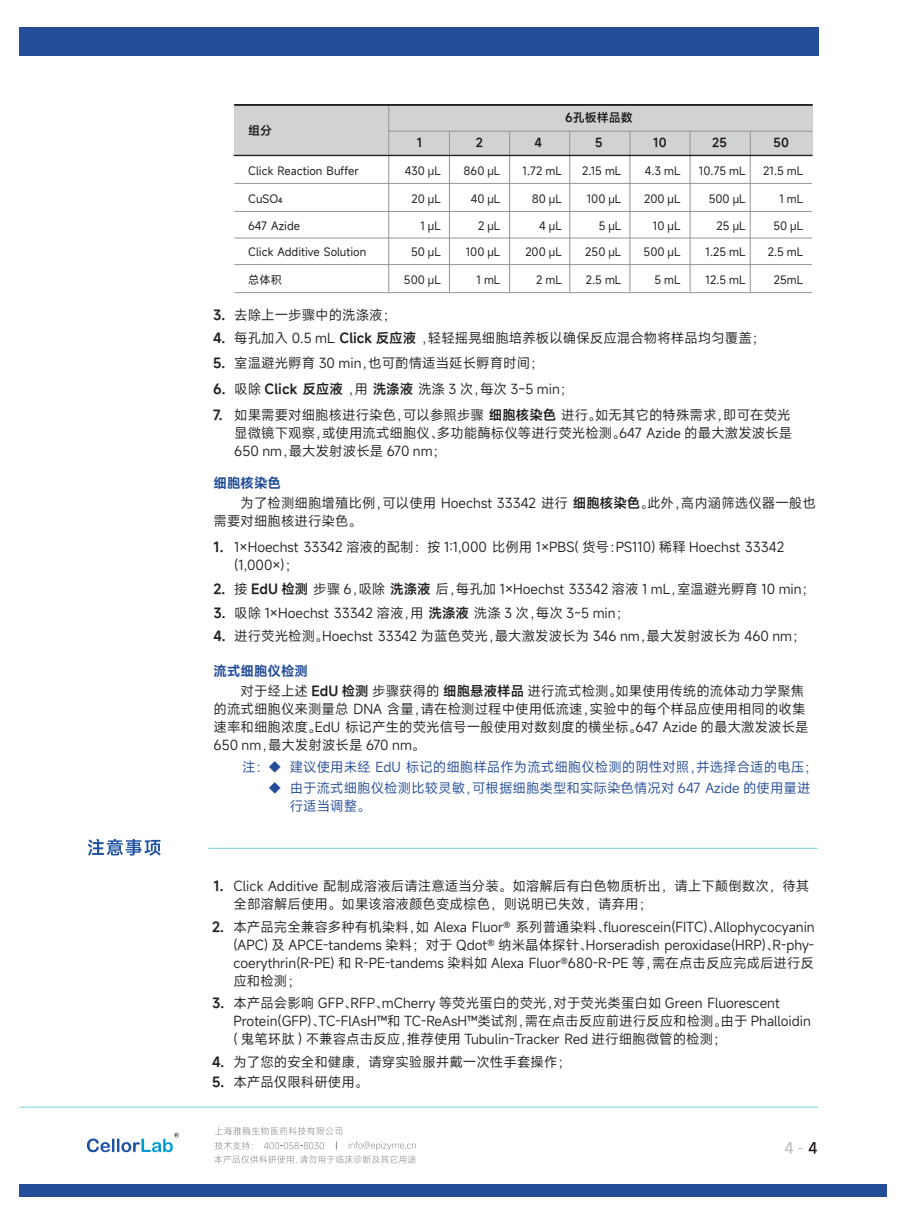
<style>
.page{position:relative;width:906px;height:1225px;background:#fff}
.page>*{position:absolute;margin:0;border:0;box-sizing:border-box;transform-origin:0 0}
.t1{font:13.5px/18px "Mi Sans";color:#231f20}
.t2{font:13.5px/20.2px "Mi Sans";color:#244d97}
.t3{font:600 13.5px "Mi Sans";color:#244d97}
.t4{font:600 13.5px "Mi Sans";color:#231f20}
.t5{font:300 13.5px "Adobe Song Std";color:#244d97}
.t6{font:600 12px "Mi Sans";color:#231f20}
.t7{font:11.25px "Mi Sans";color:#231f20}
.s1{font-weight:600}
.s2{font-family:"Adobe Song Std";font-weight:300}
</style>
<div class="page">
<div style="left:19px;top:27px;width:799px;height:29px;background:#244d97"></div>
<svg style="left:88px;top:839px;width:73px;height:16px"></svg>
<hr style="left:208px;top:848px;width:609px;height:1px;background:#73cddc">
<div style="left:234px;top:105px;width:579px;height:50px;background:#d1d2d4"></div>
<hr style="left:388px;top:105px;width:1px;height:188px;background:#939598">
<hr style="left:449px;top:131px;width:1px;height:162px;background:#939598">
<hr style="left:509px;top:131px;width:1px;height:162px;background:#939598">
<hr style="left:569px;top:131px;width:1px;height:162px;background:#939598">
<hr style="left:629px;top:131px;width:1px;height:162px;background:#939598">
<hr style="left:689px;top:131px;width:1px;height:162px;background:#939598">
<hr style="left:750px;top:131px;width:1px;height:162px;background:#939598">
<div style="left:234px;top:104px;width:579px;height:2px;border:1px solid #231f20"></div>
<div style="left:234px;top:155px;width:578px;height:1px;border:1px solid #231f20"></div>
<hr style="left:234px;top:183px;width:577px;height:1px;background:#939598">
<hr style="left:234px;top:211px;width:578px;height:1px;background:#939598">
<hr style="left:234px;top:238px;width:577px;height:1px;background:#939598">
<hr style="left:234px;top:264px;width:578px;height:1px;background:#939598">
<hr style="left:234px;top:292px;width:578px;height:1px;background:#939598">
<hr style="left:388px;top:131px;width:424px;height:1px;background:#939598">
<hr style="left:19px;top:1106px;width:799px;height:1px;background:#73cddc">
<div style="left:20px;top:1184px;width:866px;height:13px;background:#244d97"></div>
<svg style="left:784px;top:1142px;width:33px;height:11px"></svg>
<svg style="left:87px;top:1132px;width:92px;height:20px"></svg>
<svg style="left:215px;top:1127px;width:127px;height:8px"></svg>
<svg style="left:214px;top:1141px;width:202px;height:23px"></svg>
<p class="t6" style="left:565px;top:110px;width:69px">6孔板样品数</p>
<p class="t6" style="left:248px;top:122px;width:26px">组分</p>
<p class="t7" style="left:248px;top:163px;width:112px">Click Reaction Buffer</p>
<p class="t7" style="left:248px;top:191px;width:36px">CuSO4</p>
<p class="t6" style="left:417px;top:135px;width:7px">1</p>
<p class="t6" style="left:476px;top:135px;width:9px">2</p>
<p class="t6" style="left:534px;top:135px;width:9px">4</p>
<p class="t6" style="left:595px;top:135px;width:9px">5</p>
<p class="t6" style="left:653px;top:135px;width:15px">10</p>
<p class="t6" style="left:712px;top:135px;width:16px">25</p>
<p class="t6" style="left:773px;top:135px;width:17px">50</p>
<p class="t7" style="left:405px;top:163px;width:37px">430 µL</p>
<p class="t7" style="left:412px;top:191px;width:31px">20 µL</p>
<p class="t7" style="left:463px;top:163px;width:38px">860 µL</p>
<p class="t7" style="left:471px;top:191px;width:31px">40 µL</p>
<p class="t7" style="left:478px;top:218px;width:24px">2 µL</p>
<p class="t7" style="left:466px;top:244px;width:36px">100 µL</p>
<p class="t7" style="left:476px;top:273px;width:25px">1 mL</p>
<p class="t7" style="left:522px;top:163px;width:41px">1.72 mL</p>
<p class="t7" style="left:532px;top:191px;width:32px">80 µL</p>
<p class="t7" style="left:539px;top:218px;width:24px">4 µL</p>
<p class="t7" style="left:525px;top:244px;width:38px">200 µL</p>
<p class="t7" style="left:536px;top:273px;width:27px">2 mL</p>
<p class="t7" style="left:582px;top:163px;width:41px">2.15 mL</p>
<p class="t7" style="left:586px;top:191px;width:36px">100 µL</p>
<p class="t7" style="left:598px;top:218px;width:24px">5 µL</p>
<p class="t7" style="left:585px;top:244px;width:38px">250 µL</p>
<p class="t7" style="left:643px;top:244px;width:38px">500 µL</p>
<p class="t7" style="left:586px;top:273px;width:37px">2.5 mL</p>
<p class="t7" style="left:699px;top:163px;width:48px">10.75 mL</p>
<p class="t7" style="left:708px;top:191px;width:38px">500 µL</p>
<p class="t7" style="left:716px;top:218px;width:30px">25 µL</p>
<p class="t7" style="left:705px;top:244px;width:41px">1.25 mL</p>
<p class="t7" style="left:705px;top:273px;width:41px">12.5 mL</p>
<p class="t7" style="left:763px;top:163px;width:41px">21.5 mL</p>
<p class="t7" style="left:779px;top:191px;width:25px">1 mL</p>
<p class="t7" style="left:773px;top:218px;width:31px">50 µL</p>
<p class="t7" style="left:767px;top:244px;width:37px">2.5 mL</p>
<p class="t7" style="left:773px;top:273px;width:31px">25mL</p>
<p class="t7" style="left:645px;top:163px;width:37px">4.3 mL</p>
<p class="t7" style="left:644px;top:191px;width:38px">200 µL</p>
<p class="t7" style="left:653px;top:218px;width:29px">10 µL</p>
<p class="t7" style="left:248px;top:218px;width:53px">647 Azide</p>
<p class="t7" style="left:420px;top:218px;width:22px">1 µL</p>
<p class="t7" style="left:248px;top:244px;width:119px">Click Additive Solution</p>
<p class="t7" style="left:248px;top:272px;width:35px">总体积</p>
<p class="t7" style="left:411px;top:244px;width:31px">50 µL</p>
<p class="t7" style="left:404px;top:273px;width:38px">500 μL</p>
<p class="t7" style="left:654px;top:273px;width:27px">5 mL</p>
<p class="t1" style="left:213px;top:306px;width:185px"><span class="s1">3.</span> 去除上一步骤中的洗涤液；</p>
<p class="t1" style="left:213px;top:328px;width:554px"><span class="s1">4.</span> 每孔加入 0.5 mL <span class="s1">Click 反应液</span> ，轻轻摇晃细胞培养板以确保反应混合物将样品均匀覆盖；</p>
<p class="t1" style="left:213px;top:353px;width:332px"><span class="s1">5.</span> 室温避光孵育 30 min，也可酌情适当延长孵育时间；</p>
<p class="t1" style="left:234px;top:376px;width:558px;line-height:26.2px;text-indent:-21px"><span class="s1">6.</span> 吸除 <span class="s1">Click 反应液</span> ，用 <span class="s1">洗涤液</span> 洗涤 3 次，每次 3~5 min；<br>如果需要对细胞核进行染色，可以参照步骤 <span class="s1">细胞核染色</span> 进行。如无其它的特殊需求，即可在荧光</p>
<p class="t1" style="left:234px;top:424px;width:559px">显微镜下观察，或使用流式细胞仪、多功能酶标仪等进行荧光检测。647 Azide 的最大激发波长是<br>650 nm，最大发射波长是 670 nm；</p>
<p class="t4" style="left:213px;top:406px;width:11px">7.</p>
<p class="t3" style="left:213px;top:474px;width:69px">细胞核染色</p>
<p class="t1" style="left:213px;top:494px;width:604px;text-indent:27px">为了检测细胞增殖比例，可以使用 Hoechst 33342 进行 <span class="s1">细胞核染色</span>。此外，高内涵筛选仪器一般也需要对细胞核进行染色。</p>
<p class="t4" style="left:213px;top:537px;width:11px">1.</p>
<p class="t1" style="left:213px;top:580px;width:603px"><span class="s1">2.</span> 接 <span class="s1">EdU 检测</span> 步骤 6，吸除 <span class="s1">洗涤液</span> 后，每孔加 1×Hoechst 33342 溶液 1 mL，室温避光孵育 10 min；</p>
<p class="t1" style="left:213px;top:603px;width:417px"><span class="s1">3.</span> 吸除 1×Hoechst 33342 溶液，用 <span class="s1">洗涤液</span> 洗涤 3 次，每次 3~5 min；</p>
<p class="t1" style="left:213px;top:627px;width:593px"><span class="s1">4.</span> 进行荧光检测。Hoechst 33342 为蓝色荧光，最大激发波长为 346 nm，最大发射波长为 460 nm；</p>
<p class="t1" style="left:234px;top:537px;width:551px">1×Hoechst 33342 溶液的配制：按 1:1,000 比例用 1×PBS( 货号﹕PS110) 稀释 Hoechst 33342 (1,000×)；</p>
<p class="t3" style="left:213px;top:662px;width:96px">流式细胞仪检测</p>
<p class="t1" style="left:213px;top:682px;width:596px;text-indent:27px">对于经上述 <span class="s1">EdU 检测</span>步骤获得的<span class="s1">细胞悬液样品</span>进行流式检测。如果使用传统的流体动力学聚焦的流式细胞仪来测量总 DNA 含量，请在检测过程中使用低流速，实验中的每个样品应使用相同的收集速率和细胞浓度。EdU 标记产生的荧光信号一般使用对数刻度的横坐标。647 Azide 的最大激发波长是650 nm，最大发射波长是 670 nm。</p>
<p class="t2" style="left:290px;top:757px;width:529px;text-indent:-48px">注：<span class="s2">◆</span> 建议使用未经 EdU 标记的细胞样品作为流式细胞仪检测的阴性对照，并选择合适的电压；由于流式细胞仪检测比较灵敏，可根据细胞类型和实际染色情况对 647 Azide 的使用量进</p>
<p class="t2" style="left:290px;top:795px;width:82px">行适当调整。</p>
<p class="t5" style="left:268px;top:780px;width:15px">◆</p>
<p class="t4" style="left:214px;top:876px;width:11px">1.</p>
<p class="t1" style="left:233px;top:876px;width:577px">Click Additive 配制成溶液后请注意适当分装。如溶解后有白色物质析出，请上下颠倒数次，待其全部溶解后使用。如果该溶液颜色变成棕色，则说明已失效，请弃用；</p>
<p class="t4" style="left:212px;top:917px;width:13px">2.</p>
<p class="t1" style="left:233px;top:917px;width:583px;text-align:justify">本产品完全兼容多种有机染料，如 Alexa Fluor® 系列普通染料、fluorescein(FITC)、Allophycocyanin (APC) 及 APCE-tandems 染料；对于 Qdot® 纳米晶体探针、Horseradish peroxidase(HRP)、R-phy&shy;coerythrin(R-PE) 和 R-PE-tandems 染料如 Alexa Fluor®680-R-PE 等，需在点击反应完成后进行反应和检测；</p>
<p class="t4" style="left:212px;top:994px;width:14px">3.</p>
<p class="t1" style="left:233px;top:994px;width:579px">本产品会影响 GFP、RFP、mCherry 等荧光蛋白的荧光，对于荧光类蛋白如 Green Fluorescent<br>Protein(GFP)、TC-FlAsH™和 TC-ReAsH™类试剂，需在点击反应前进行反应和检测。由于 Phalloidin ( 鬼笔环肽 ) 不兼容点击反应，推荐使用 Tubulin-Tracker Red 进行细胞微管的检测；</p>
<p class="t1" style="left:212px;top:1052px;width:360px"><span class="s1">4.</span> 为了您的安全和健康，请穿实验服并戴一次性手套操作；</p>
<p class="t1" style="left:212px;top:1072px;width:158px"><span class="s1">5.</span> 本产品仅限科研使用。</p>
</div>
